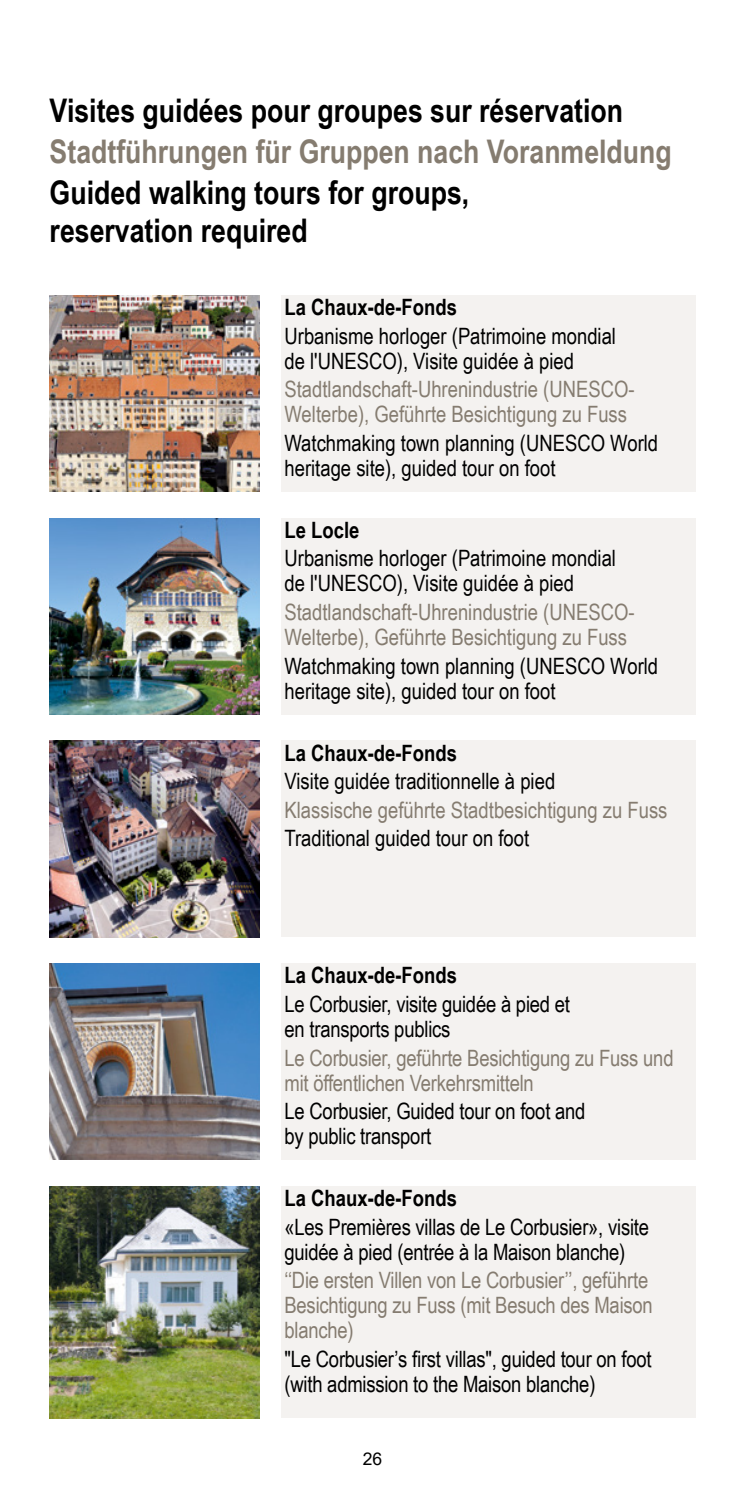
<style>
.page{position:relative;width:745px;height:1489px;background:#fff}
.page>*{position:absolute;margin:0;border:0;box-sizing:border-box;transform-origin:0 0}
.t1{font:700 32.5px/37.5px "Arial Narrow";color:#000}
.t2{font:700 32.5px "Arial Narrow";color:#857c70}
.t3{font:22.5px/25px "Arial Narrow";color:#000}
.t4{font:22.5px/25px "Arial Narrow";color:#857c70}
.t5{font:700 22.5px "Arial Narrow";color:#000}
.t6{font:17.5px "Arial";color:#000}
</style>
<div class="page">
<div style="left:281px;top:295px;width:413px;height:196px;background:#f4f2f0"></div>
<img style="left:50px;top:295px;width:209px;height:196px">
<div style="left:281px;top:518px;width:413px;height:196px;background:#f4f2f0"></div>
<img style="left:50px;top:518px;width:209px;height:196px">
<div style="left:281px;top:740px;width:413px;height:197px;background:#f4f2f0"></div>
<img style="left:50px;top:741px;width:209px;height:196px">
<div style="left:281px;top:963px;width:413px;height:196px;background:#f4f2f0"></div>
<img style="left:50px;top:963px;width:209px;height:196px">
<div style="left:281px;top:1186px;width:413px;height:231px;background:#f4f2f0"></div>
<img style="left:50px;top:1186px;width:209px;height:231px">
<h1 class="t1" style="left:50px;top:90px;width:574px">Visites guidées pour groupes sur réservation</h1>
<h1 class="t2" style="left:50px;top:127px;width:623px">Stadtführungen für Gruppen nach Voranmeldung</h1>
<h1 class="t1" style="left:50px;top:172px;width:421px">Guided walking tours for groups, reservation required</h1>
<p class="t5" style="left:284px;top:290px;width:174px">La Chaux-de-Fonds</p>
<p class="t3" style="left:284px;top:322px;width:333px">Urbanisme horloger (Patrimoine mondial de l'UNESCO), Visite guidée à pied</p>
<p class="t4" style="left:284px;top:376px;width:351px">Stadtlandschaft-Uhrenindustrie (UNESCO-<br>Welterbe), Geführte Besichtigung zu Fuss</p>
<p class="t3" style="left:284px;top:429px;width:375px">Watchmaking town planning (UNESCO World heritage site), guided tour on foot</p>
<p class="t5" style="left:284px;top:513px;width:76px">Le Locle</p>
<p class="t3" style="left:284px;top:545px;width:333px">Urbanisme horloger (Patrimoine mondial de l'UNESCO), Visite guidée à pied</p>
<p class="t4" style="left:284px;top:598px;width:351px">Stadtlandschaft-Uhrenindustrie (UNESCO-<br>Welterbe), Geführte Besichtigung zu Fuss</p>
<p class="t3" style="left:284px;top:652px;width:375px">Watchmaking town planning (UNESCO World heritage site), guided tour on foot</p>
<p class="t5" style="left:284px;top:735px;width:174px">La Chaux-de-Fonds</p>
<p class="t3" style="left:284px;top:768px;width:272px">Visite guidée traditionnelle à pied</p>
<p class="t4" style="left:284px;top:796px;width:384px">Klassische geführte Stadtbesichtigung zu Fuss</p>
<p class="t3" style="left:284px;top:825px;width:246px">Traditional guided tour on foot</p>
<p class="t5" style="left:284px;top:958px;width:174px">La Chaux-de-Fonds</p>
<p class="t3" style="left:284px;top:990px;width:287px">Le Corbusier, visite guidée à pied et en transports publics</p>
<p class="t4" style="left:284px;top:1044px;width:390px">Le Corbusier, geführte Besichtigung zu Fuss und mit öffentlichen Verkehrsmitteln</p>
<p class="t3" style="left:284px;top:1097px;width:302px">Le Corbusier, Guided tour on foot and by public transport</p>
<p class="t5" style="left:284px;top:1180px;width:174px">La Chaux-de-Fonds</p>
<p class="t3" style="left:284px;top:1213px;width:366px">«Les Premières villas de Le Corbusier», visite guidée à pied (entrée à la Maison blanche)</p>
<p class="t4" style="left:284px;top:1266px;width:369px">‘‘Die ersten Villen von Le Corbusier’’, geführte<br>Besichtigung zu Fuss (mit Besuch des Maison blanche)</p>
<p class="t3" style="left:284px;top:1345px;width:368px">"Le Corbusier’s first villas", guided tour on foot (with admission to the Maison blanche)</p>
<p class="t6" style="left:362px;top:1446px;width:21px">26</p>
</div>
